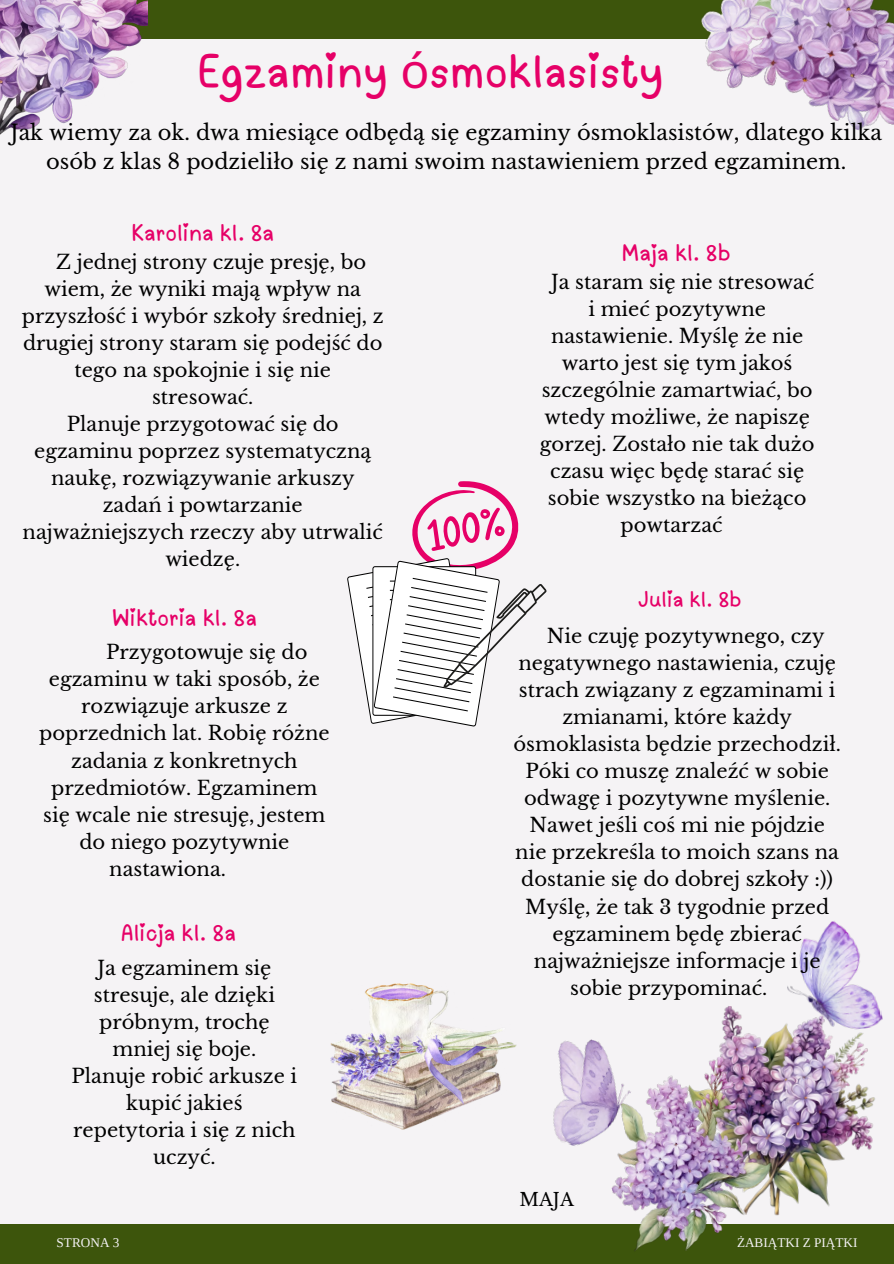
<style>
.page{position:relative;width:894px;height:1264px;background:#fff}
.page>*{position:absolute;margin:0;border:0;box-sizing:border-box;transform-origin:0 0}
.t1{font:48px "lulu";color:#e60067}
.t2{font:24px "lulu";color:#e60067}
.t3{font:22.5px "lulu";color:#e60067}
.t4{font:21px/29.2px "Libre Baskerville";color:#000;text-align:center}
.t5{font:19.5px/27px "Libre Baskerville";color:#000;text-align:center}
.t6{font:18px "Libre Baskerville";color:#000}
.t7{font:13.2px "Tinos";color:#f5f3f5}
.s1{font-family:"Noto Sans"}
</style>
<div class="page">
<div style="left:0;top:0;width:893px;height:1263px;background:#f5f3f5"></div>
<div style="left:0;top:0;width:893px;height:39px;background:#3d550c"></div>
<div style="left:0;top:1223px;width:893px;height:40px;background:#3d550c"></div>
<svg style="left:347px;top:481px;width:200px;height:245px"></svg>
<img style="left:719px;top:1006px;width:164px;height:218px">
<img style="left:588px;top:1050px;width:198px;height:201px">
<img style="left:0;top:0;width:148px;height:135px">
<img style="left:330px;top:983px;width:186px;height:146px">
<img style="left:701px;top:0;width:192px;height:131px">
<img style="left:553px;top:1039px;width:89px;height:117px">
<img style="left:780px;top:921px;width:103px;height:115px">
<p class="t1" style="left:197px;top:27px;width:468px">Egzaminy <span class="s1">ó</span>smoklasisty</p>
<h1 class="t4" style="left:10px;top:118px;width:872px">Jak wiemy za ok. dwa miesiące odbędą się egzaminy ósmoklasistów, dlatego kilka osób z klas 8 podzieliło się z nami swoim nastawieniem przed egzaminem.</h1>
<h3 class="t2" style="left:131px;top:210px;width:145px">Karolina kl. 8a</h3>
<h2 class="t5" style="left:56px;top:248px;width:311px">Z jednej strony czuje presję, bo</h2>
<h2 class="t5" style="left:44px;top:275px;width:318px">wiem, że wyniki mają wpływ na</h2>
<h2 class="t5" style="left:22px;top:302px;width:363px">przyszłość i wybór szkoły średniej, z</h2>
<h2 class="t5" style="left:23px;top:329px;width:361px">drugiej strony staram się podejść do</h2>
<h2 class="t5" style="left:74px;top:356px;width:258px">tego na spokojnie i się nie</h2>
<h2 class="t5" style="left:152px;top:383px;width:103px">stresować.</h2>
<h2 class="t5" style="left:67px;top:410px;width:273px">Planuje przygotować się do</h2>
<h2 class="t5" style="left:34px;top:437px;width:338px">egzaminu poprzez systematyczną</h2>
<h2 class="t5" style="left:51px;top:464px;width:305px">naukę, rozwiązywanie arkuszy</h2>
<h2 class="t5" style="left:103px;top:491px;width:201px">zadań i powtarzanie</h2>
<h2 class="t5" style="left:23px;top:518px;width:362px">najważniejszych rzeczy aby utrwalić</h2>
<h2 class="t5" style="left:165px;top:545px;width:76px">wiedzę.</h2>
<h2 class="t2" style="left:112px;top:594px;width:147px">Wiktoria kl. 8a</h2>
<h3 class="t5" style="left:106px;top:639px;width:203px">Przygotowuje się do</h3>
<h3 class="t5" style="left:49px;top:666px;width:272px">egzaminu w taki sposób, że</h3>
<h3 class="t5" style="left:81px;top:693px;width:208px">rozwiązuje arkusze z</h3>
<h3 class="t5" style="left:39px;top:720px;width:292px">poprzednich lat. Robię różne</h3>
<h3 class="t5" style="left:71px;top:747px;width:228px">zadania z konkretnych</h3>
<h3 class="t5" style="left:51px;top:774px;width:268px">przedmiotów. Egzaminem</h3>
<h3 class="t5" style="left:43px;top:801px;width:284px">się wcale nie stresuję, jestem</h3>
<h3 class="t5" style="left:79px;top:828px;width:211px">do niego pozytywnie</h3>
<h3 class="t5" style="left:109px;top:855px;width:118px">nastawiona.</h3>
<h2 class="t2" style="left:121px;top:910px;width:117px">Alicja kl. 8a</h2>
<h2 class="t5" style="left:72px;top:954px;width:227px">Ja egzaminem się stresuje, ale dzięki próbnym, trochę mniej się boje.<br>Planuje robić arkusze i kupić jakieś repetytoria i się z nich uczyć.</h2>
<h3 class="t2" style="left:621px;top:230px;width:111px">Maja kl. 8b</h3>
<p class="t5" style="left:539px;top:269px;width:276px">Ja staram się nie stresować i mieć pozytywne nastawienie. Myślę że nie warto jest się tym jakoś szczególnie zamartwiać, bo wtedy możliwe, że napiszę gorzej. Zostało nie tak dużo czasu więc będę starać się sobie wszystko na bieżąco powtarzać</p>
<p class="t3" style="left:638px;top:578px;width:105px">Julia kl. 8b</p>
<p class="t5" style="left:546px;top:623px;width:279px">Nie czuję pozytywnego, czy</p>
<p class="t5" style="left:518px;top:650px;width:319px">negatywnego nastawienia, czuję</p>
<p class="t5" style="left:518px;top:677px;width:318px">strach związany z egzaminami i</p>
<p class="t5" style="left:562px;top:704px;width:231px">zmianami, które każdy</p>
<p class="t5" style="left:513px;top:731px;width:329px">ósmoklasista będzie przechodził.</p>
<p class="t5" style="left:525px;top:758px;width:305px">Póki co muszę znaleźć w sobie</p>
<p class="t5" style="left:524px;top:785px;width:308px">odwagę i pozytywne myślenie.</p>
<p class="t5" style="left:529px;top:812px;width:297px">Nawet jeśli coś mi nie pójdzie</p>
<p class="t5" style="left:515px;top:839px;width:325px">nie przekreśla to moich szans na</p>
<p class="t5" style="left:521px;top:866px;width:313px">dostanie się do dobrej szkoły :))</p>
<p class="t5" style="left:525px;top:893px;width:305px">Myślę, że tak 3 tygodnie przed</p>
<p class="t5" style="left:552px;top:920px;width:250px">egzaminem będę zbierać</p>
<p class="t5" style="left:533px;top:947px;width:288px">najważniejsze informacje i je</p>
<p class="t5" style="left:570px;top:974px;width:199px">sobie przypominać.</p>
<h3 class="t6" style="left:519px;top:1188px;width:56px">MAJA</h3>
<p class="t7" style="left:57px;top:1235px;width:64px">STRONA 3</p>
<p class="t7" style="left:736px;top:1234px;width:122px">ŻABIĄTKI Z PIĄTKI</p>
</div>
